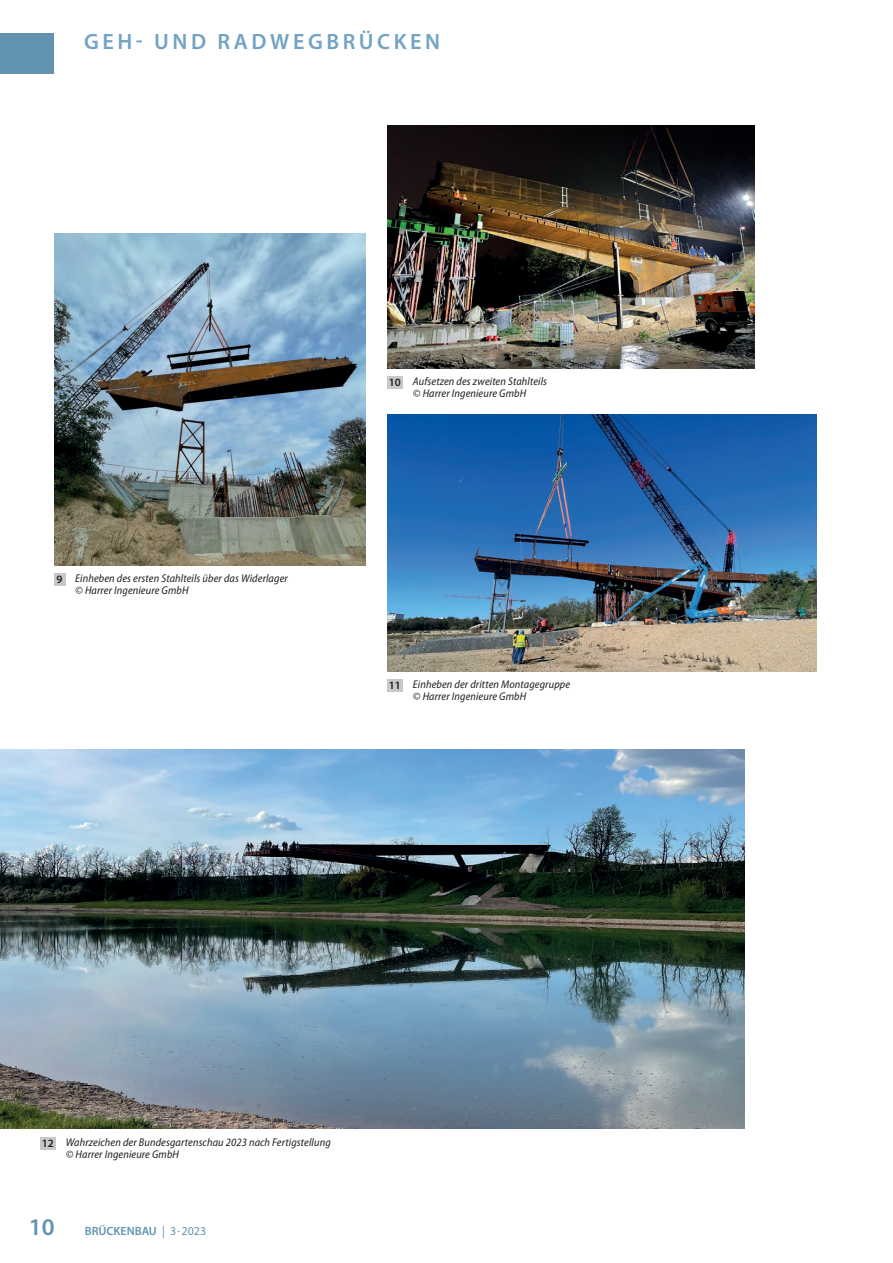
<style>
.page{position:relative;width:893px;height:1263px;background:#fff}
.page>*{position:absolute;margin:0;border:0;box-sizing:border-box;transform-origin:0 0}
.t1{font:600 24px "Myriad Pro";color:#6293b1}
.t2{font:600 22.2px "Myriad Pro";letter-spacing:.16em;color:#72a3c3}
.t3{font:600 12px "Myriad Pro";color:#6293b1}
.t4{font:italic semi-condensed 11.25px/12px "Myriad Pro";letter-spacing:.01em;color:#231f20}
.s1{font-weight:600;font-style:normal;font-stretch:normal}
.s2{font-weight:400}
</style>
<div class="page">
<div style="left:0;top:33px;width:54px;height:40px;background:#6293b1"></div>
<img style="left:54px;top:233px;width:311px;height:333px">
<img style="left:388px;top:125px;width:366px;height:243px">
<img style="left:388px;top:415px;width:429px;height:256px">
<div style="left:388px;top:377px;width:15px;height:12px;background:#c7c8ca"></div>
<div style="left:54px;top:573px;width:11px;height:13px;background:#c7c8ca"></div>
<div style="left:388px;top:680px;width:15px;height:12px;background:#c7c8ca"></div>
<div style="left:40px;top:1138px;width:16px;height:12px;background:#c7c8ca"></div>
<img style="left:0;top:749px;width:744px;height:380px">
<h2 class="t2" style="left:84px;top:29px;width:358px">GEH- UND RADWEGBRÜCKEN</h2>
<p class="t4" style="left:75px;top:572px;width:214px;text-indent:-19px"><span class="s1">9</span> Einheben des ersten Stahlteils über das Widerlager © Harrer Ingenieure GmbH</p>
<p class="t4" style="left:389px;top:375px;width:160px;text-align:center"><span class="s1">10</span> Aufsetzen des zweiten Stahlteils © Harrer Ingenieure GmbH</p>
<p class="t4" style="left:413px;top:678px;width:159px;text-indent:-24px"><span class="s1">11</span> Einheben der dritten Montagegruppe © Harrer Ingenieure GmbH</p>
<p class="t4" style="left:66px;top:1136px;width:266px;text-indent:-24px"><span class="s1">12</span> Wahrzeichen der Bundesgartenschau 2023 nach Fertigstellung © Harrer Ingenieure GmbH</p>
<h1 class="t1" style="left:29px;top:1214px;width:27px">10</h1>
<p class="t3" style="left:85px;top:1224px;width:123px">BRÜCKENBAU <span class="s2">| 3</span><sup>.</sup><span class="s2">2023</span></p>
</div>
